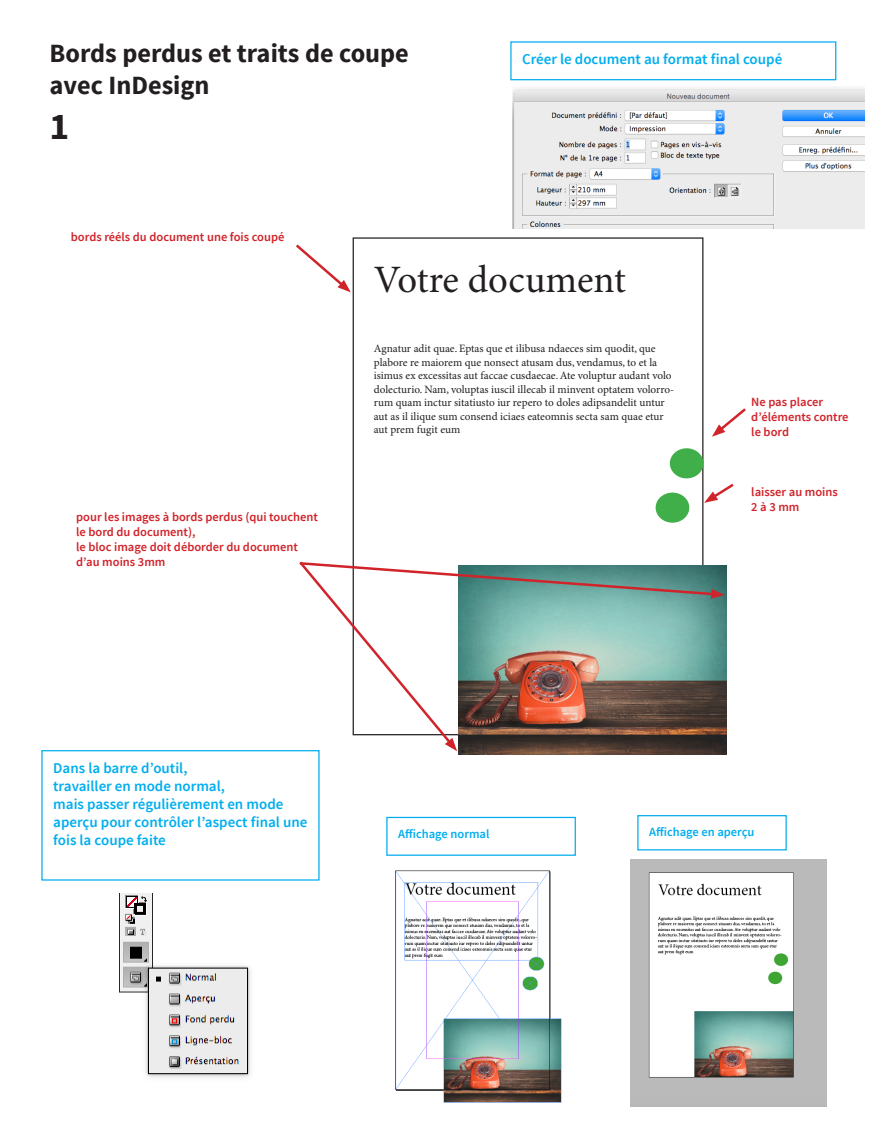
<style>
.page{position:relative;width:886px;height:1134px;background:#fff}
.page>*{position:absolute;margin:0;border:0;box-sizing:border-box;transform-origin:0 0}
.t1{font:38.75px "Minion Pro";color:#231f20}
.t2{font:700 37.5px "Source Sans Pro";color:#231f20}
.t3{font:700 26.25px "Source Sans Pro";color:#231f20}
.t4{font:600 15px/18px "Source Sans Pro";color:#00aeef}
.t5{font:600 12.5px/15px "Source Sans Pro";color:#d1232a}
.t6{font:600 12.5px "Source Sans Pro";color:#00aeef}
.t7{font:11.25px/13.5px "Minion Pro";color:#231f20}
</style>
<div class="page">
<div style="left:510px;top:41px;width:326px;height:39px;border:1px solid #00aeef"></div>
<div style="left:41px;top:750px;width:279px;height:131px;border:1px solid #00aeef"></div>
<div style="left:386px;top:817px;width:190px;height:39px;border:1px solid #00aeef"></div>
<div style="left:637px;top:815px;width:150px;height:35px;border:1px solid #00aeef"></div>
<img style="left:512px;top:88px;width:352px;height:140px">
<img style="left:119px;top:893px;width:132px;height:185px">
<svg style="left:712px;top:408px;width:34px;height:29px"></svg>
<svg style="left:296px;top:244px;width:55px;height:48px"></svg>
<svg style="left:704px;top:483px;width:30px;height:20px"></svg>
<div style="left:670px;top:448px;width:33px;height:30px;background:#40ae49;border-radius:50%"></div>
<div style="left:656px;top:493px;width:33px;height:30px;background:#40ae49;border-radius:50%"></div>
<img style="left:459px;top:565px;width:267px;height:190px">
<img style="left:395px;top:870px;width:167px;height:233px">
<img style="left:631px;top:860px;width:196px;height:247px">
<img style="left:297px;top:559px;width:428px;height:192px">
<p class="t3" style="left:50px;top:37px;width:361px">Bords perdus et traits de coupe</p>
<p class="t3" style="left:50px;top:68px;width:161px">avec InDesign</p>
<p class="t2" style="left:50px;top:102px;width:21px">1</p>
<p class="t5" style="left:71px;top:230px;width:215px">bords rééls du document une fois coupé</p>
<p class="t4" style="left:522px;top:51px;width:262px">Créer le document au format final coupé</p>
<p class="t5" style="left:76px;top:510px;width:243px">pour les images à bords perdus (qui touchent le bord du document),</p>
<p class="t5" style="left:76px;top:540px;width:223px">le bloc image doit déborder du document d’au moins 3mm</p>
<p class="t1" style="left:374px;top:257px;width:253px">Votre document</p>
<p class="t7" style="left:374px;top:342px;width:302px">Agnatur adit quae. Eptas que et ilibusa ndaeces sim quodit, que plabore re maiorem que nonsect atusam dus, vendamus, to et la isimus ex excessitas aut faccae cusdaecae. Ate voluptur audant volo dolecturio. Nam, voluptas iuscil illecab il minvent optatem volorro&shy;rum quam inctur sitatiusto iur repero to doles adipsandelit untur aut as il ilique sum consend iciaes eateomnis secta sam quae etur aut prem fugit eum</p>
<p class="t5" style="left:751px;top:395px;width:73px">Ne pas placer</p>
<p class="t5" style="left:751px;top:410px;width:99px">d’éléments contre</p>
<p class="t5" style="left:751px;top:425px;width:39px">le bord</p>
<p class="t5" style="left:751px;top:485px;width:88px">laisser au moins</p>
<p class="t5" style="left:751px;top:500px;width:50px">2 à 3 mm</p>
<p class="t4" style="left:53px;top:760px;width:136px">Dans la barre d’outil,</p>
<p class="t4" style="left:53px;top:778px;width:173px">travailler en mode normal,</p>
<p class="t4" style="left:53px;top:796px;width:256px">mais passer régulièrement en mode aperçu pour contrôler l’aspect final une fois la coupe faite</p>
<p class="t6" style="left:398px;top:826px;width:93px">Affichage normal</p>
<p class="t6" style="left:649px;top:824px;width:107px">Affichage en aperçu</p>
</div>
